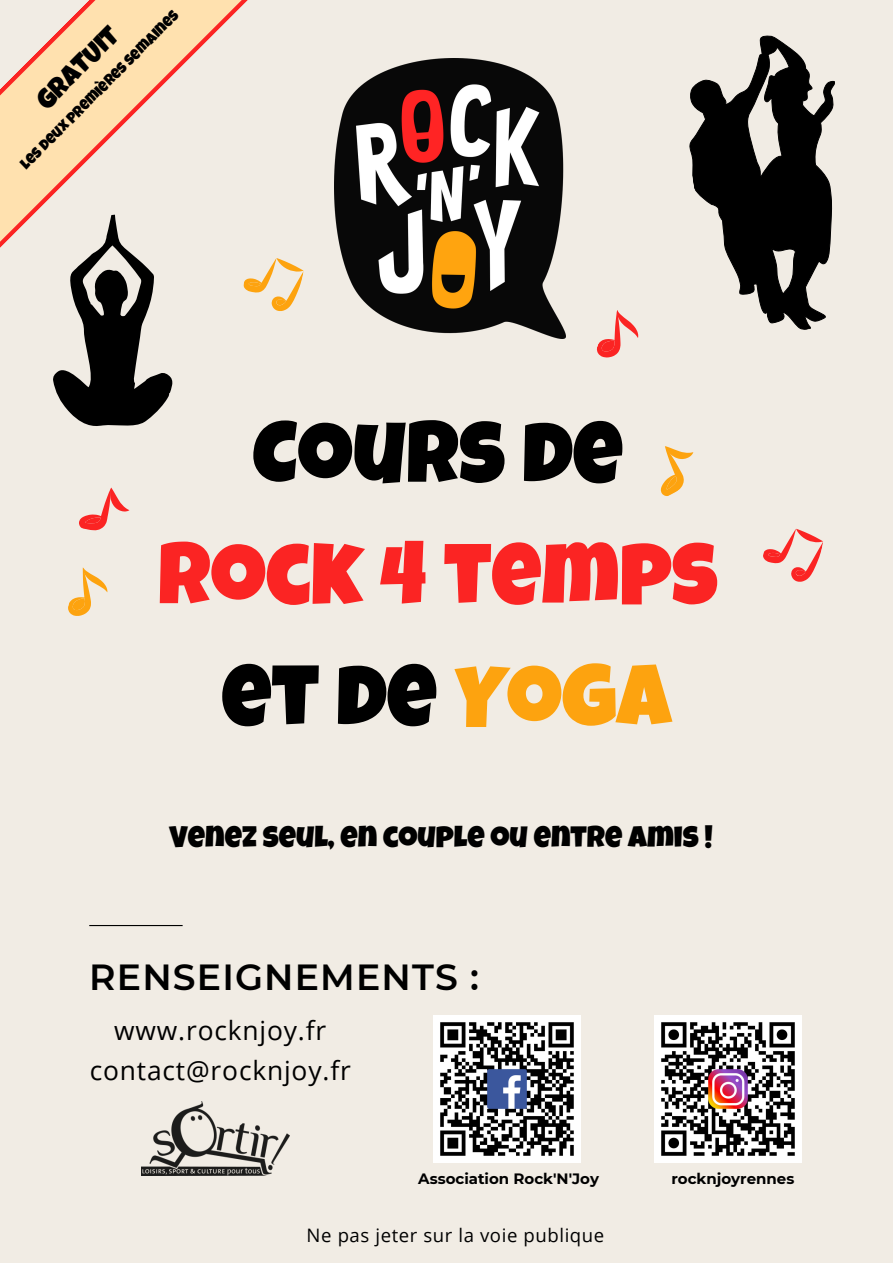
<style>
.page{position:relative;width:893px;height:1264px;background:#fff}
.page>*{position:absolute;margin:0;border:0;box-sizing:border-box;transform-origin:0 0}
.t1{font:86.85px "Luckiest Guy";color:#000}
.t2{font:86.85px "Luckiest Guy";color:#fb2423}
.t3{font:600 36.3px "Montserrat";letter-spacing:.03em;color:#000}
.t4{font:30px "Luckiest Guy";color:#000}
.t5{font:27px "Luckiest Guy";color:#000}
.t6{font:26.4px "Open Sans";letter-spacing:.03em;color:#000}
.t7{font:18.6px "Open Sans";letter-spacing:.03em;color:#000}
.t8{font:700 15px "Montserrat";color:#000}
.t9{font:15px "Luckiest Guy";color:#000}
.s1{color:#fda30f}
</style>
<div class="page">
<div style="left:0;top:0;width:892px;height:1262px;background:#f1ece4"></div>
<hr style="left:89px;top:925px;width:94px;height:1px;background:#000">
<img style="left:433px;top:1015px;width:147px;height:147px">
<img style="left:654px;top:1015px;width:147px;height:147px">
<img style="left:334px;top:59px;width:232px;height:280px">
<svg style="left:689px;top:35px;width:146px;height:295px"></svg>
<svg style="left:79px;top:487px;width:51px;height:44px"></svg>
<svg style="left:763px;top:528px;width:60px;height:54px"></svg>
<svg style="left:68px;top:567px;width:40px;height:49px"></svg>
<svg style="left:0;top:0;width:248px;height:248px"></svg>
<svg style="left:243px;top:258px;width:61px;height:53px"></svg>
<svg style="left:596px;top:310px;width:43px;height:48px"></svg>
<svg style="left:660px;top:446px;width:34px;height:50px"></svg>
<img style="left:141px;top:1101px;width:149px;height:74px">
<svg style="left:52px;top:215px;width:121px;height:211px"></svg>
<p class="t9" style="left:19px;top:162px;width:218px;rotate:-45deg">LES DEUX PREMIÈRES SEMAINES</p>
<p class="t5" style="left:34px;top:97px;width:106px;rotate:-45deg">GRATUIT</p>
<p class="t1" style="left:253px;top:421px;width:371px">COURS DE</p>
<p class="t2" style="left:158px;top:542px;width:561px">ROCK 4 TEMPS</p>
<p class="t1" style="left:221px;top:664px;width:451px">ET DE <span class="s1">YOGA</span></p>
<p class="t4" style="left:170px;top:825px;width:545px">VENEZ SEUL, EN COUPLE OU ENTRE AMIS !</p>
<p class="t3" style="left:89px;top:954px;width:391px">RENSEIGNEMENTS :</p>
<p class="t6" style="left:114px;top:1012px;width:214px">www.rocknjoy.fr</p>
<p class="t6" style="left:90px;top:1051px;width:263px">contact@rocknjoy.fr</p>
<p class="t8" style="left:418px;top:1169px;width:182px">Association Rock'N'Joy</p>
<p class="t8" style="left:671px;top:1169px;width:124px">rocknjoyrennes</p>
<p class="t7" style="left:306px;top:1222px;width:299px">Ne pas jeter sur la voie publique</p>
</div>
